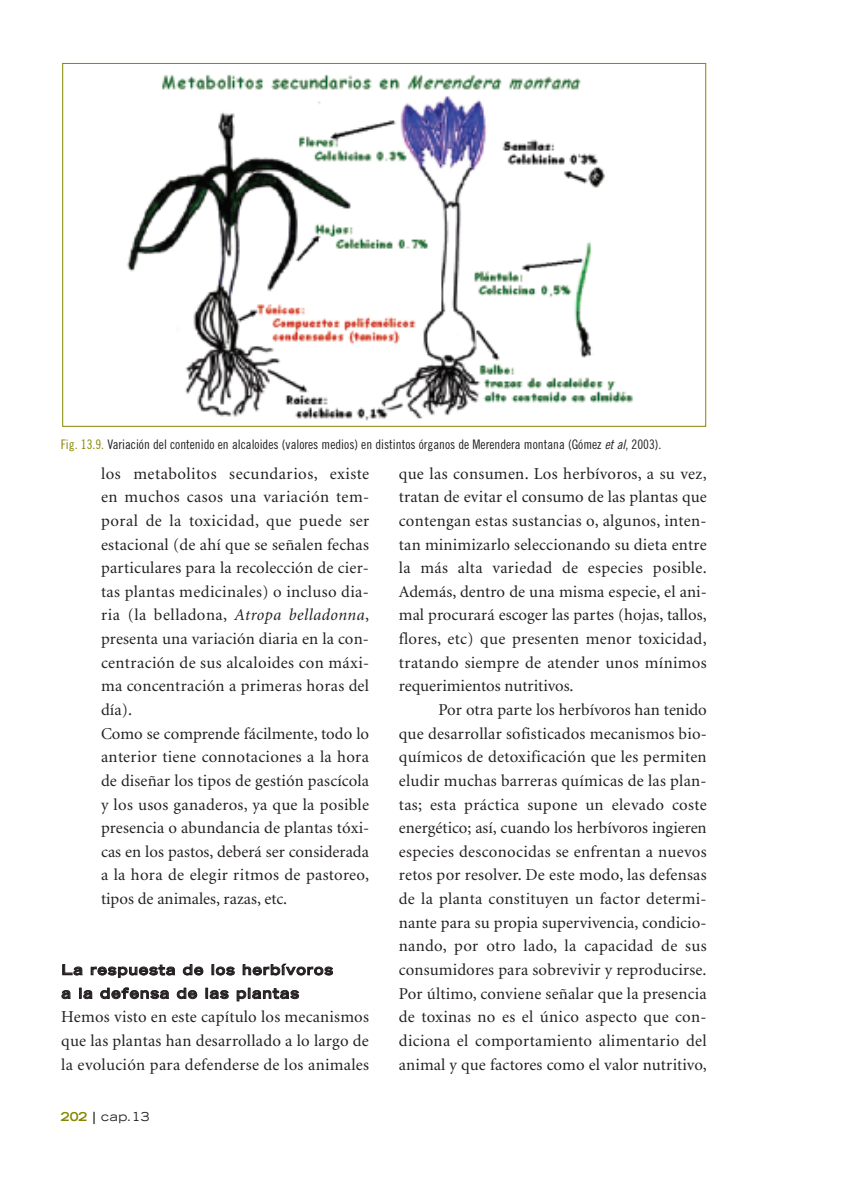
<style>
.page{position:relative;width:844px;height:1191px;background:#fff}
.page>*{position:absolute;margin:0;border:0;box-sizing:border-box;transform-origin:0 0}
.t1{font:16.62px/23.6px "Minion";letter-spacing:.015em;color:#231f20;text-align:justify}
.t2{font:700 expanded 14px/23.6px "Trade Gothic LH";letter-spacing:.07em;color:#231f20}
.t3{font:13.12px "Trade Gothic Cond Eighteen";color:#231f20}
.t4{font:expanded 12.25px "Trade Gothic LH";color:#231f20}
.s1{color:#868702}
.s2{font-family:"Trade Gothic Cond Eighteen Obl"}
.s3{font-style:italic}
.s4{font-weight:700;color:#868702}
.s5{font-weight:700}
</style>
<div class="page">
<img style="left:127px;top:74px;width:506px;height:347px">
<p class="t3" style="left:61px;top:440px;width:602px"><span class="s1">Fig. 13.9.</span> Variación del contenido en alcaloides (valores medios) en distintos órganos de Merendera montana (Gómez <span class="s2">et al</span>, 2003).</p>
<p class="t1" style="left:101px;top:463px;width:270px;text-align:left">los metabolitos secundarios, existe en muchos casos una variación tem&shy;poral de la toxicidad, que puede ser estacional (de ahí que se señalen fechas particulares para la recolección de cier&shy;tas plantas medicinales) o incluso dia&shy;ria (la belladona, <span class="s3">Atropa belladonna</span>, presenta una variación diaria en la con&shy;centración de sus alcaloides con máxi&shy;ma concentración a primeras horas del día).<br>Como se comprende fácilmente, todo lo anterior tiene connotaciones a la hora de diseñar los tipos de gestión pascícola y los usos ganaderos, ya que la posible presencia o abundancia de plantas tóxi&shy;cas en los pastos, deberá ser considerada a la hora de elegir ritmos de pastoreo, tipos de animales, razas, etc.</p>
<p class="t2" style="left:61px;top:959px;width:273px">La respuesta de los herbívoros a la defensa de las plantas</p>
<p class="t1" style="left:61px;top:1006px;width:309px">Hemos visto en este capítulo los mecanismos que las plantas han desarrollado a lo largo de la evolución para defenderse de los animales</p>
<p class="t4" style="left:61px;top:1111px;width:90px"><span class="s4">202</span> <span class="s5">|</span> cap.13</p>
<p class="t1" style="left:399px;top:463px;width:309px">que las consumen. Los herbívoros, a su vez, tratan de evitar el consumo de las plantas que contengan estas sustancias o, algunos, inten&shy;tan minimizarlo seleccionando su dieta entre la más alta variedad de especies posible.<br>Además, dentro de una misma especie, el ani&shy;mal procurará escoger las partes (hojas, tallos, flores, etc) que presenten menor toxicidad, tratando siempre de atender unos mínimos requerimientos nutritivos.</p>
<p class="t1" style="left:399px;top:699px;width:309px;text-indent:40px">Por otra parte los herbívoros han tenido que desarrollar sofisticados mecanismos bio&shy;químicos de detoxificación que les permiten eludir muchas barreras químicas de las plan&shy;tas; esta práctica supone un elevado coste energético; así, cuando los herbívoros ingieren especies desconocidas se enfrentan a nuevos retos por resolver. De este modo, las defensas de la planta constituyen un factor determi&shy;nante para su propia supervivencia, condicio&shy;nando, por otro lado, la capacidad de sus consumidores para sobrevivir y reproducirse.<br>Por último, conviene señalar que la presencia de toxinas no es el único aspecto que con&shy;diciona el comportamiento alimentario del animal y que factores como el valor nutritivo,</p>
</div>
